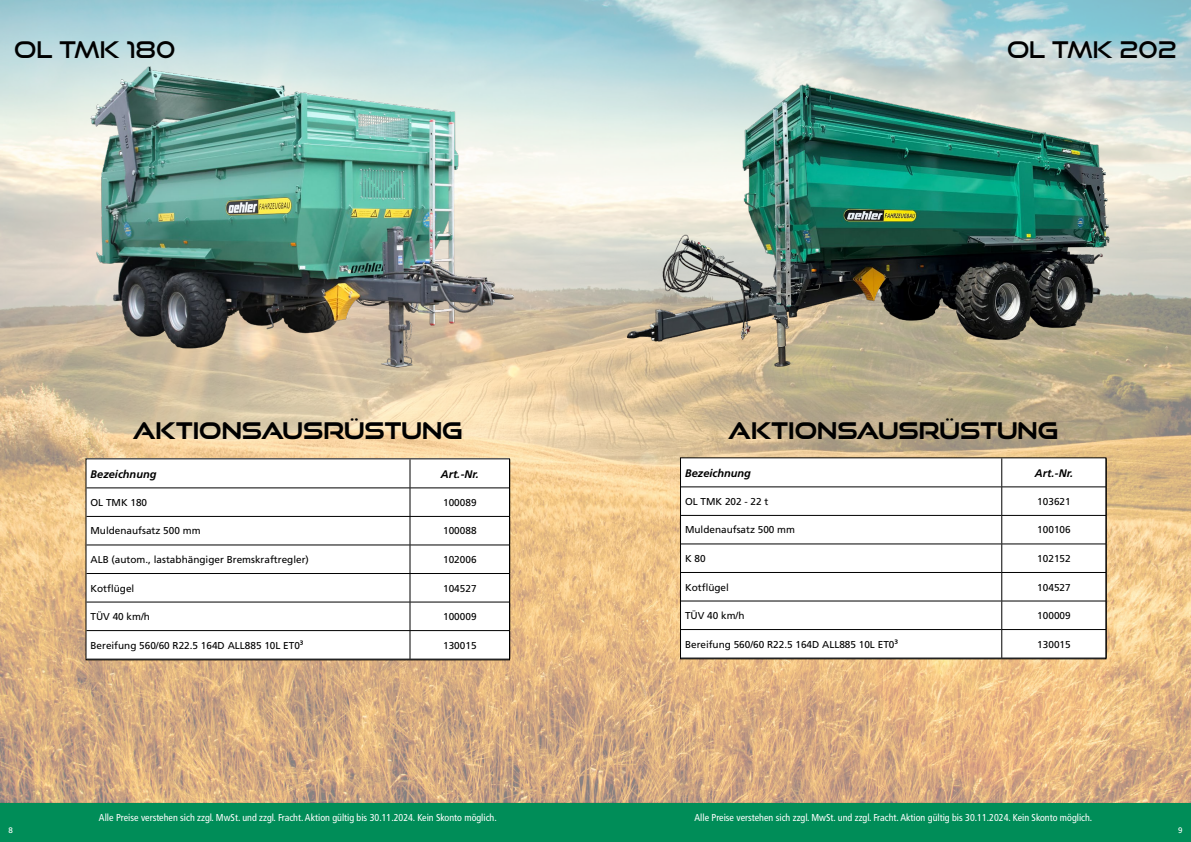
<style>
.page{position:relative;width:1191px;height:842px;background:#fff}
.page>*{position:absolute;margin:0;border:0;box-sizing:border-box;transform-origin:0 0}
.t1{font:700 23px "Good Times Rg";color:#000}
.t2{font:23px "Good Times Rg";color:#000}
.t3{font:italic 700 11px "Frutiger LT Pro";color:#000}
.t4{font:10px "Frutiger LT Pro";color:#000}
.t5{font:condensed 10px "Frutiger LT Pro";color:#fff}
.t6{font:8px "Frutiger LT Pro";color:#fff}
</style>
<div class="page">
<img style="left:0;top:0;width:1191px;height:802px">
<div style="left:86px;top:459px;width:423px;height:201px;background:#fff"></div>
<hr style="left:86px;top:488px;width:324px;height:1px;background:#000">
<hr style="left:410px;top:488px;width:100px;height:1px;background:#000">
<hr style="left:86px;top:516px;width:324px;height:1px;background:#000">
<hr style="left:410px;top:516px;width:100px;height:1px;background:#000">
<hr style="left:86px;top:545px;width:324px;height:1px;background:#000">
<hr style="left:410px;top:545px;width:100px;height:1px;background:#000">
<hr style="left:86px;top:573px;width:324px;height:1px;background:#000">
<hr style="left:410px;top:573px;width:100px;height:1px;background:#000">
<hr style="left:86px;top:602px;width:324px;height:1px;background:#000">
<hr style="left:410px;top:602px;width:100px;height:1px;background:#000">
<hr style="left:86px;top:630px;width:324px;height:1px;background:#000">
<hr style="left:410px;top:630px;width:100px;height:1px;background:#000">
<svg style="left:410px;top:460px;width:1px;height:198px"></svg>
<div style="left:85px;top:458px;width:425px;height:202px;border:1px solid #000"></div>
<div style="left:680px;top:458px;width:426px;height:201px;background:#fff"></div>
<hr style="left:681px;top:487px;width:320px;height:1px;background:#000">
<hr style="left:1001px;top:487px;width:105px;height:1px;background:#000">
<hr style="left:681px;top:515px;width:320px;height:1px;background:#000">
<hr style="left:1001px;top:515px;width:105px;height:1px;background:#000">
<hr style="left:681px;top:544px;width:320px;height:1px;background:#000">
<hr style="left:1001px;top:544px;width:105px;height:1px;background:#000">
<hr style="left:681px;top:572px;width:320px;height:1px;background:#000">
<hr style="left:1001px;top:572px;width:105px;height:1px;background:#000">
<hr style="left:681px;top:601px;width:320px;height:1px;background:#000">
<hr style="left:1001px;top:601px;width:105px;height:1px;background:#000">
<hr style="left:681px;top:629px;width:320px;height:1px;background:#000">
<hr style="left:1001px;top:629px;width:105px;height:1px;background:#000">
<svg style="left:1001px;top:459px;width:1px;height:198px"></svg>
<svg style="left:1106px;top:458px;width:1px;height:200px"></svg>
<div style="left:680px;top:457px;width:426px;height:202px;border:1px solid #000"></div>
<img style="left:47px;top:40px;width:527px;height:351px">
<img style="left:592px;top:0;width:543px;height:425px">
<div style="left:0;top:802px;width:1191px;height:40px;background:#008d58"></div>
<p class="t2" style="left:14px;top:36px;width:163px">OL TMK 180</p>
<p class="t2" style="left:1007px;top:36px;width:171px">OL TMK 202</p>
<p class="t1" style="left:133px;top:417px;width:331px">AKTIONSAUSRÜSTUNG</p>
<p class="t1" style="left:728px;top:417px;width:331px">AKTIONSAUSRÜSTUNG</p>
<p class="t3" style="left:90px;top:467px;width:68px">Bezeichnung</p>
<p class="t3" style="left:441px;top:467px;width:40px">Art.-Nr.</p>
<p class="t4" style="left:90px;top:496px;width:58px">OL TMK 180</p>
<p class="t4" style="left:443px;top:496px;width:35px">100089</p>
<p class="t4" style="left:90px;top:525px;width:112px">Muldenaufsatz 500 mm</p>
<p class="t4" style="left:443px;top:525px;width:35px">100088</p>
<p class="t4" style="left:90px;top:554px;width:220px">ALB (autom., lastabhängiger Bremskraftregler)</p>
<p class="t4" style="left:443px;top:554px;width:35px">102006</p>
<p class="t4" style="left:90px;top:582px;width:45px">Kotflügel</p>
<p class="t4" style="left:443px;top:582px;width:35px">104527</p>
<p class="t4" style="left:90px;top:611px;width:61px">TÜV 40 km/h</p>
<p class="t4" style="left:443px;top:611px;width:35px">100009</p>
<p class="t4" style="left:90px;top:639px;width:214px">Bereifung 560/60 R22.5 164D ALL885 10L ET0³</p>
<p class="t4" style="left:443px;top:639px;width:35px">130015</p>
<p class="t3" style="left:685px;top:466px;width:67px">Bezeichnung</p>
<p class="t3" style="left:1035px;top:466px;width:40px">Art.-Nr.</p>
<p class="t4" style="left:685px;top:495px;width:85px">OL TMK 202 - 22 t</p>
<p class="t4" style="left:1037px;top:495px;width:35px">103621</p>
<p class="t4" style="left:685px;top:524px;width:112px">Muldenaufsatz 500 mm</p>
<p class="t4" style="left:1037px;top:524px;width:35px">100106</p>
<p class="t4" style="left:685px;top:553px;width:22px">K 80</p>
<p class="t4" style="left:1037px;top:553px;width:35px">102152</p>
<p class="t4" style="left:685px;top:581px;width:45px">Kotflügel</p>
<p class="t4" style="left:1037px;top:581px;width:35px">104527</p>
<p class="t4" style="left:685px;top:610px;width:61px">TÜV 40 km/h</p>
<p class="t4" style="left:1037px;top:610px;width:35px">100009</p>
<p class="t4" style="left:685px;top:638px;width:214px">Bereifung 560/60 R22.5 164D ALL885 10L ET0³</p>
<p class="t4" style="left:1037px;top:638px;width:35px">130015</p>
<p class="t5" style="left:99px;top:811px;width:399px">Alle Preise verstehen sich zzgl. MwSt. und zzgl. Fracht. Aktion gültig bis 30.11.2024. Kein Skonto möglich.</p>
<p class="t5" style="left:694px;top:811px;width:399px">Alle Preise verstehen sich zzgl. MwSt. und zzgl. Fracht. Aktion gültig bis 30.11.2024. Kein Skonto möglich.</p>
<p class="t6" style="left:9px;top:826px;width:6px">8</p>
<p class="t6" style="left:1178px;top:826px;width:6px">9</p>
</div>
